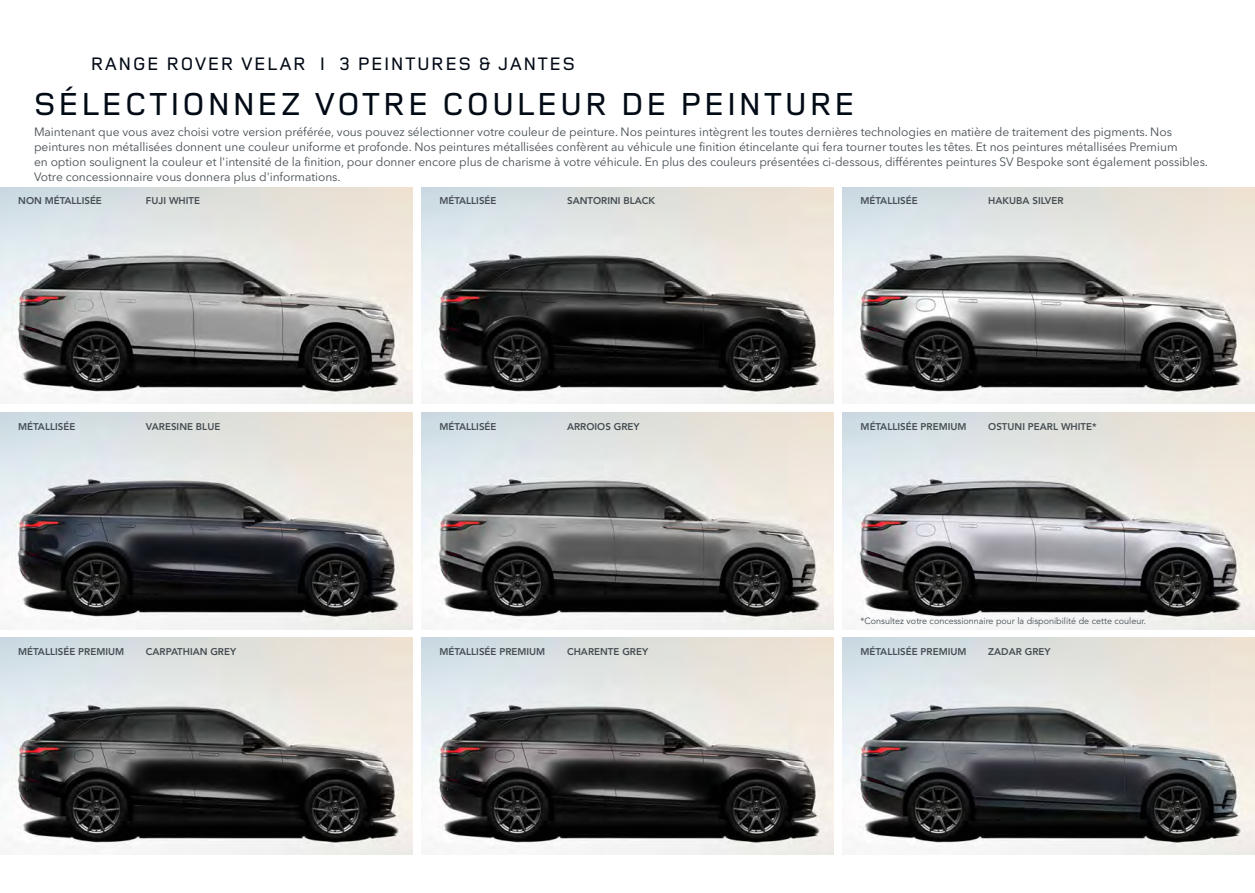
<style>
.page{position:relative;width:1255px;height:893px;background:#fff}
.page>*{position:absolute;margin:0;border:0;box-sizing:border-box;transform-origin:0 0}
.t1{font:500 33px "Land Rover Wide";color:#020a16}
.t2{font:500 18.75px "Land Rover Wide";color:#020a16}
.t3{font:12px/15px "Avenir Next W1 G";letter-spacing:-.005em;color:#464e53}
.t4{font:800 9.75px "Avenir LT Std";color:#464e53}
.t5{font:9px "Avenir LT Std";color:#464e53}
</style>
<div class="page">
<img style="left:421px;top:638px;width:412px;height:217px">
<img style="left:842px;top:638px;width:412px;height:217px">
<img style="left:0;top:638px;width:412px;height:217px">
<img style="left:842px;top:187px;width:412px;height:217px">
<img style="left:0;top:412px;width:412px;height:217px">
<img style="left:421px;top:187px;width:412px;height:217px">
<img style="left:0;top:187px;width:412px;height:217px">
<img style="left:842px;top:412px;width:412px;height:217px">
<img style="left:421px;top:412px;width:412px;height:217px">
<h2 class="t2" style="left:90px;top:50px;width:487px">RANGE ROVER VELAR I 3 PEINTURES &amp; JANTES</h2>
<h1 class="t1" style="left:33px;top:81px;width:825px">SÉLECTIONNEZ VOTRE COULEUR DE PEINTURE</h1>
<p class="t3" style="left:34px;top:125px;width:1175px">Maintenant que vous avez choisi votre version préférée, vous pouvez sélectionner votre couleur de peinture. Nos peintures intègrent les toutes dernières technologies en matière de traitement des pigments. Nos peintures non métallisées donnent une couleur uniforme et profonde. Nos peintures métallisées confèrent au véhicule une finition étincelante qui fera tourner toutes les têtes. Et nos peintures métallisées Premium<br>en option soulignent la couleur et l'intensité de la finition, pour donner encore plus de charisme à votre véhicule. En plus des couleurs présentées ci-dessous, différentes peintures SV Bespoke sont également possibles.<br>Votre concessionnaire vous donnera plus d'informations.</p>
<p class="t4" style="left:860px;top:195px;width:59px">MÉTALLISÉE</p>
<p class="t4" style="left:988px;top:195px;width:77px">HAKUBA SILVER</p>
<p class="t4" style="left:18px;top:195px;width:85px">NON MÉTALLISÉE</p>
<p class="t4" style="left:146px;top:195px;width:56px">FUJI WHITE</p>
<p class="t4" style="left:439px;top:195px;width:59px">MÉTALLISÉE</p>
<p class="t4" style="left:567px;top:195px;width:90px">SANTORINI BLACK</p>
<p class="t4" style="left:18px;top:421px;width:59px">MÉTALLISÉE</p>
<p class="t4" style="left:146px;top:421px;width:76px">VARESINE BLUE</p>
<p class="t4" style="left:18px;top:646px;width:107px">MÉTALLISÉE PREMIUM</p>
<p class="t4" style="left:146px;top:646px;width:92px">CARPATHIAN GREY</p>
<p class="t4" style="left:439px;top:421px;width:59px">MÉTALLISÉE</p>
<p class="t4" style="left:567px;top:421px;width:74px">ARROIOS GREY</p>
<p class="t4" style="left:860px;top:421px;width:107px">MÉTALLISÉE PREMIUM</p>
<p class="t4" style="left:988px;top:421px;width:110px">OSTUNI PEARL WHITE*</p>
<p class="t5" style="left:860px;top:616px;width:287px">*Consultez votre concessionnaire pour la disponibilité de cette couleur.</p>
<p class="t4" style="left:439px;top:646px;width:107px">MÉTALLISÉE PREMIUM</p>
<p class="t4" style="left:567px;top:646px;width:83px">CHARENTE GREY</p>
<p class="t4" style="left:860px;top:646px;width:107px">MÉTALLISÉE PREMIUM</p>
<p class="t4" style="left:988px;top:646px;width:64px">ZADAR GREY</p>
</div>
